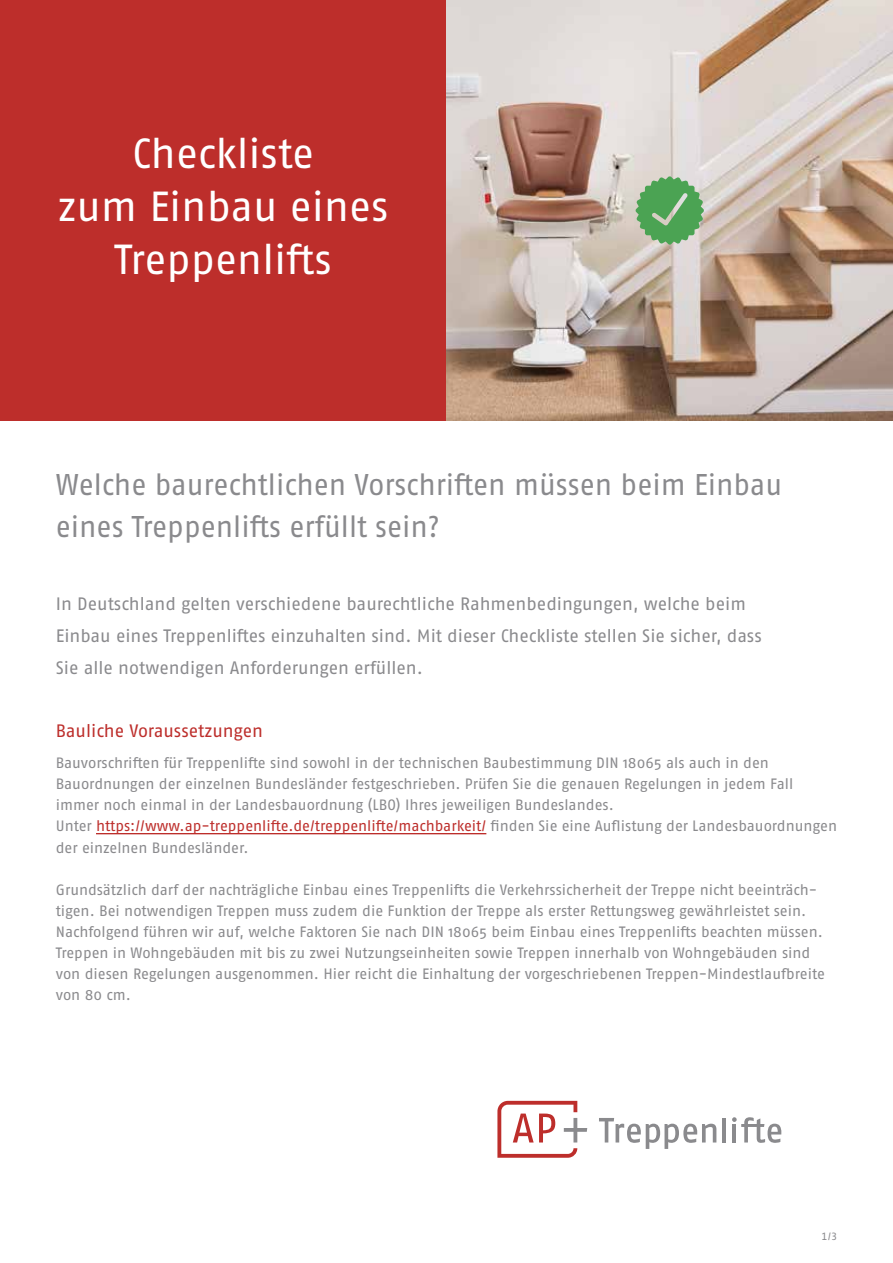
<style>
.page{position:relative;width:893px;height:1263px;background:#fff}
.page>*{position:absolute;margin:0;border:0;box-sizing:border-box;transform-origin:0 0}
.t1{font:42px/52.7px "Fago OT";color:#fff;text-align:center}
.t2{font:30px/42.2px "Fago OT";letter-spacing:-.005em;color:#8a8a8d;scale:.96 1}
.t3{font:18px/31.5px "Fago OT";letter-spacing:-.005em;color:#8a8a8d}
.t4{font:18px "Fago OT";letter-spacing:-.005em;color:#bd2e2b}
.t5{font:15px/21px "Fago OT";letter-spacing:-.005em;color:#8a8a8d}
.t6{font:10.5px "Fago OT";color:#8a8a8d}
.s1{color:#bd2e2b}
</style>
<div class="page">
<div style="left:0;top:0;width:446px;height:421px;background:#bd2e2b"></div>
<hr style="left:96px;top:833px;width:390px;height:1px;background:#bd2e2b">
<img style="left:446px;top:0;width:447px;height:421px">
<svg style="left:599px;top:1118px;width:117px;height:31px"></svg>
<hr style="left:722px;top:1118px;width:4px;height:24px;background:#8a8a8d">
<svg style="left:732px;top:1117px;width:49px;height:26px"></svg>
<svg style="left:497px;top:1101px;width:90px;height:57px"></svg>
<svg style="left:636px;top:176px;width:68px;height:69px;background:#79b27a"></svg>
<h1 class="t1" style="left:58px;top:127px;width:332px">Checkliste<br>zum Einbau eines<br>Treppenlifts</h1>
<h2 class="t2" style="left:56px;top:463px;width:758px">Welche baurechtlichen Vorschriften müssen beim Einbau eines Treppenlifts erfüllt sein?</h2>
<p class="t3" style="left:56px;top:588px;width:707px">In Deutschland gelten verschiedene baurechtliche Rahmenbedingungen, welche beim<br>Einbau eines Treppenliftes einzuhalten sind. Mit dieser Checkliste stellen Sie sicher, dass<br>Sie alle notwendigen Anforderungen erfüllen.</p>
<p class="t4" style="left:56px;top:720px;width:209px">Bauliche Voraussetzungen</p>
<p class="t5" style="left:56px;top:753px;width:783px">Bauvorschriften für Treppenlifte sind sowohl in der technischen Baubestimmung DIN 18065 als auch in den Bauordnungen der einzelnen Bundesländer festgeschrieben. Prüfen Sie die genauen Regelungen in jedem Fall immer noch einmal in der Landesbauordnung (LBO) Ihres jeweiligen Bundeslandes.<br>Unter <span class="s1">https://www.ap-treppenlifte.de/treppenlifte/machbarkeit/</span> finden Sie eine Auflistung der Landesbauordnungen der einzelnen Bundesländer.</p>
<p class="t5" style="left:56px;top:879px;width:771px">Grundsätzlich darf der nachträgliche Einbau eines Treppenlifts die Verkehrssicherheit der Treppe nicht beeinträch&shy;tigen. Bei notwendigen Treppen muss zudem die Funktion der Treppe als erster Rettungsweg gewährleistet sein.<br>Nachfolgend führen wir auf, welche Faktoren Sie nach DIN 18065 beim Einbau eines Treppenlifts beachten müssen.<br>Treppen in Wohngebäuden mit bis zu zwei Nutzungseinheiten sowie Treppen innerhalb von Wohngebäuden sind von diesen Regelungen ausgenommen. Hier reicht die Einhaltung der vorgeschriebenen Treppen-Mindestlaufbreite von 80 cm.</p>
<p class="t6" style="left:822px;top:1230px;width:17px">1/3</p>
</div>
